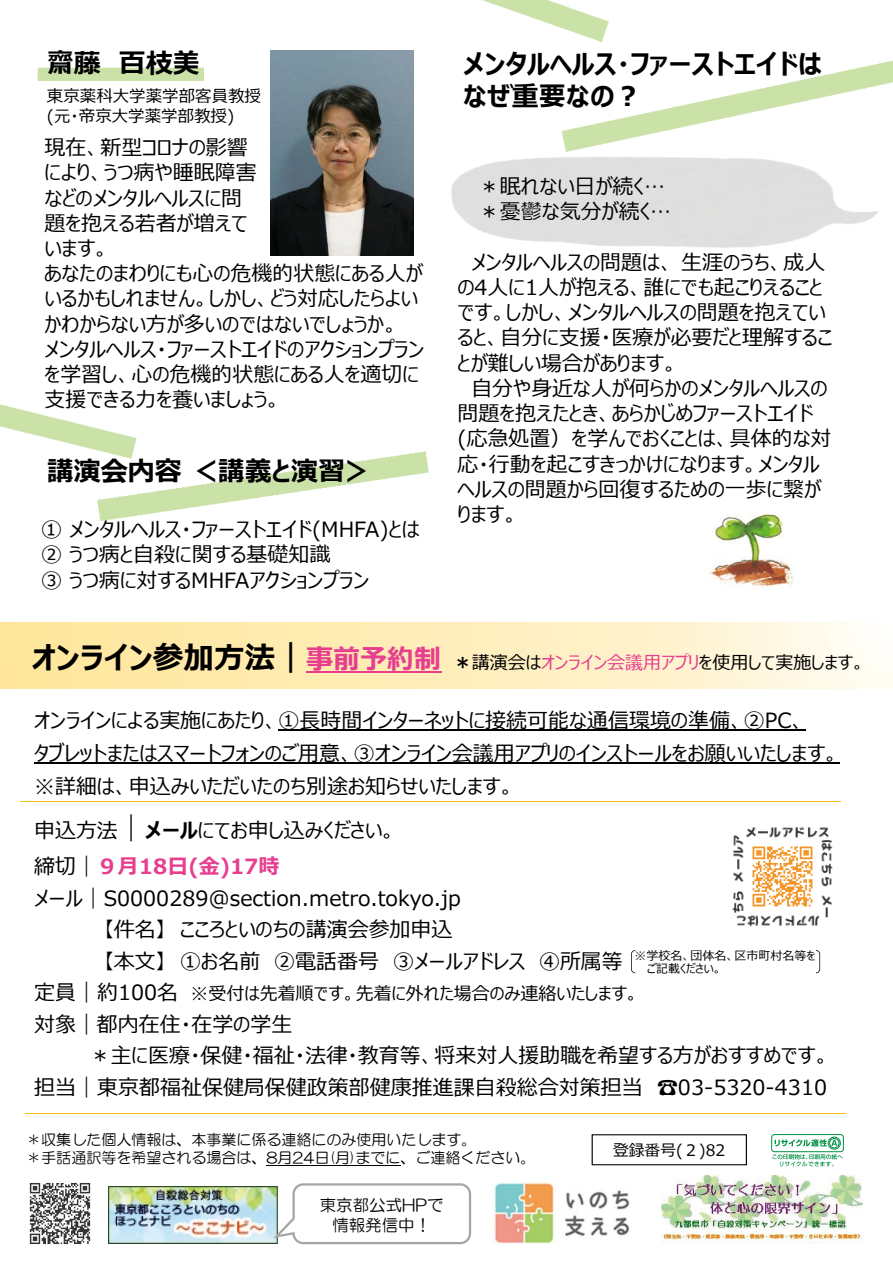
<style>
.page{position:relative;width:893px;height:1263px;background:#fff}
.page>*{position:absolute;margin:0;border:0;box-sizing:border-box;transform-origin:0 0}
.t1{font:700 27px/32.4px "Meiryo UI";color:#000}
.t2{font:21px/25.2px "Meiryo UI";color:#000}
.t3{font:18px "Meiryo UI";color:#000}
.t4{font:16.5px/19.8px "Meiryo UI";color:#000}
.t5{font:16.5px/19.8px "HG Maru Gothic MPRO";color:#000;text-align:center}
.t6{font:15.75px "Meiryo UI";color:#000}
.t7{font:15px/18px "HG Maru Gothic MPRO";color:#000}
.t8{font:12px/13.5px "Meiryo UI";color:#000}
.s1{font-weight:700;font-size:30.75px}
.s2{font-weight:700;font-size:27px;color:#e73e90}
.s3{font-weight:700}
.s4{color:#e73e90}
.s5{font-size:27px}
.s6{font-weight:700;color:#e73e90}
.s7{font-size:21px}
</style>
<div class="page">
<hr style="left:267px;top:1165px;width:134px;height:1px;background:#000">
<img style="left:0;top:622px;width:893px;height:67px">
<hr style="left:306px;top:672px;width:135px;height:1px;background:#e73e90">
<hr style="left:278px;top:730px;width:528px;height:1px;background:#000">
<hr style="left:34px;top:763px;width:805px;height:1px;background:#000">
<img style="left:732px;top:827px;width:101px;height:100px">
<img style="left:662px;top:1175px;width:200px;height:69px">
<img style="left:491px;top:1183px;width:139px;height:61px">
<img style="left:29px;top:1183px;width:62px;height:61px">
<img style="left:109px;top:1187px;width:164px;height:56px">
<svg style="left:273px;top:1183px;width:198px;height:61px"></svg>
<svg style="left:592px;top:1134px;width:155px;height:31px"></svg>
<hr style="left:25px;top:1113px;width:821px;height:1px;background:#fabf12">
<hr style="left:20px;top:801px;width:821px;height:1px;background:#fabf12">
<svg style="left:631px;top:950px;width:189px;height:23px"></svg>
<img style="left:561px;top:60px;width:332px;height:92px">
<img style="left:483px;top:0;width:125px;height:41px">
<img style="left:0;top:404px;width:428px;height:117px">
<div style="left:37px;top:68px;width:167px;height:13px;background:#cae1a7"></div>
<img style="left:271px;top:50px;width:143px;height:205px">
<div style="left:771px;top:1134px;width:73px;height:18px;border:1px solid #009143;border-radius:3px"></div>
<svg style="left:772px;top:1136px;width:71px;height:30px"></svg>
<img style="left:710px;top:514px;width:84px;height:73px">
<p class="t1" style="left:47px;top:48px;width:155px">齋藤 百枝美</p>
<p class="t4" style="left:47px;top:87px;width:216px">東京薬科大学薬学部客員教授(元・帝京大学薬学部教授)</p>
<p class="t2" style="left:45px;top:136px;width:381px">現在、新型コロナの影響<br>により、うつ病や睡眠障害<br>などのメンタルヘルスに問<br>題を抱える若者が増えて<br>います。<br>あなたのまわりにも心の危機的状態にある⼈がいるかもしれません。しかし、どう対応したらよいかわからない方が多いのではないでしょうか。<br>メンタルヘルス・ファーストエイドのアクションプランを学習し、心の危機的状態にある⼈を適切に⽀援できる⼒を養いましょう。</p>
<p class="t1" style="left:47px;top:457px;width:327px">講演会内容＜講義と演習＞</p>
<p class="t2" style="left:41px;top:518px;width:380px">① メンタルヘルス・ファーストエイド(MHFA)とは</p>
<p class="t2" style="left:41px;top:543px;width:329px">② うつ病と自殺に関する基礎知識<br>③ うつ病に対するMHFAアクションプラン</p>
<p class="t1" style="left:463px;top:49px;width:361px">メンタルヘルス・ファーストエイドはなぜ重要なの︖</p>
<p class="t2" style="left:479px;top:175px;width:194px">＊眠れない日が続く…＊憂鬱な気分が続く…</p>
<p class="t2" style="left:457px;top:251px;width:376px;text-indent:14px">メンタルヘルスの問題は、生涯のうち、成⼈の4⼈に1⼈が抱える、誰にでも起こりえることです。しかし、メンタルヘルスの問題を抱えていると、自分に⽀援・医療が必要だと理解することが難しい場合があります。</p>
<p class="t2" style="left:457px;top:377px;width:376px;text-indent:14px">自分や⾝近な⼈が何らかのメンタルヘルスの問題を抱えたとき、あらかじめファーストエイド<br>(応急処置）を学んでおくことは、具体的な対応・⾏動を起こすきっかけになります。メンタルヘルスの問題から回復するための⼀歩に繋がります。</p>
<p class="t3" style="left:31px;top:650px;width:835px"><span class="s1">オンライン参加方法｜</span><span class="s2">事前予約制</span> <span class="s3">＊</span>講演会は<span class="s4">オンライン会議用アプリ</span>を使用して実施します。</p>
<p class="t2" style="left:34px;top:705px;width:807px;line-height:33px">オンラインによる実施にあたり、①⻑時間インターネットに接続可能な通信環境の準備、②PC、<br>タブレットまたはスマートフォンのご用意、③オンライン会議用アプリのインストールをお願いいたします。※詳細は、申込みいただいたのち別途お知らせいたします。</p>
<p class="t2" style="left:34px;top:814px;width:364px;line-height:35.8px">申込方法<span class="s5">｜</span><span class="s3">メール</span>にてお申し込みください。締切｜<span class="s6">９月18日(⾦)17時</span></p>
<p class="t2" style="left:34px;top:886px;width:428px">メール｜S0000289@section.metro.tokyo.jp</p>
<p class="t2" style="left:103px;top:915px;width:521px;line-height:31.5px">【件名】 こころといのちの講演会参加申込<br>【本文】 ①お名前 ②電話番号 ③メールアドレス ④所属等</p>
<p class="t3" style="left:34px;top:981px;width:606px"><span class="s7">定員｜約100名</span> ※受付は先着順です。先着に外れた場合のみ連絡いたします。</p>
<p class="t2" style="left:34px;top:1012px;width:260px">対象｜都内在住・在学の学生</p>
<p class="t2" style="left:90px;top:1044px;width:741px">＊主に医療・保健・福祉・法律・教育等、将来対⼈援助職を希望する方がおすすめです。</p>
<p class="t2" style="left:34px;top:1075px;width:794px">担当｜東京都福祉保健局保健政策部健康推進課自殺総合対策担当 ☎03-5320-4310</p>
<p class="t8" style="left:647px;top:949px;width:170px;text-indent:-12px">※学校名、団体名、区市町村名等をご記載ください。</p>
<p class="t7" style="left:26px;top:1131px;width:511px">＊収集した個人情報は、本事業に係る連絡にのみ使用いたします。<br>＊手話通訳等を希望される場合は、8月24日(月)までに、ご連絡ください。</p>
<p class="t5" style="left:320px;top:1195px;width:125px">東京都公式HPで情報発信中！</p>
<p class="t6" style="left:613px;top:1139px;width:114px">登録番号(２)82</p>
</div>
